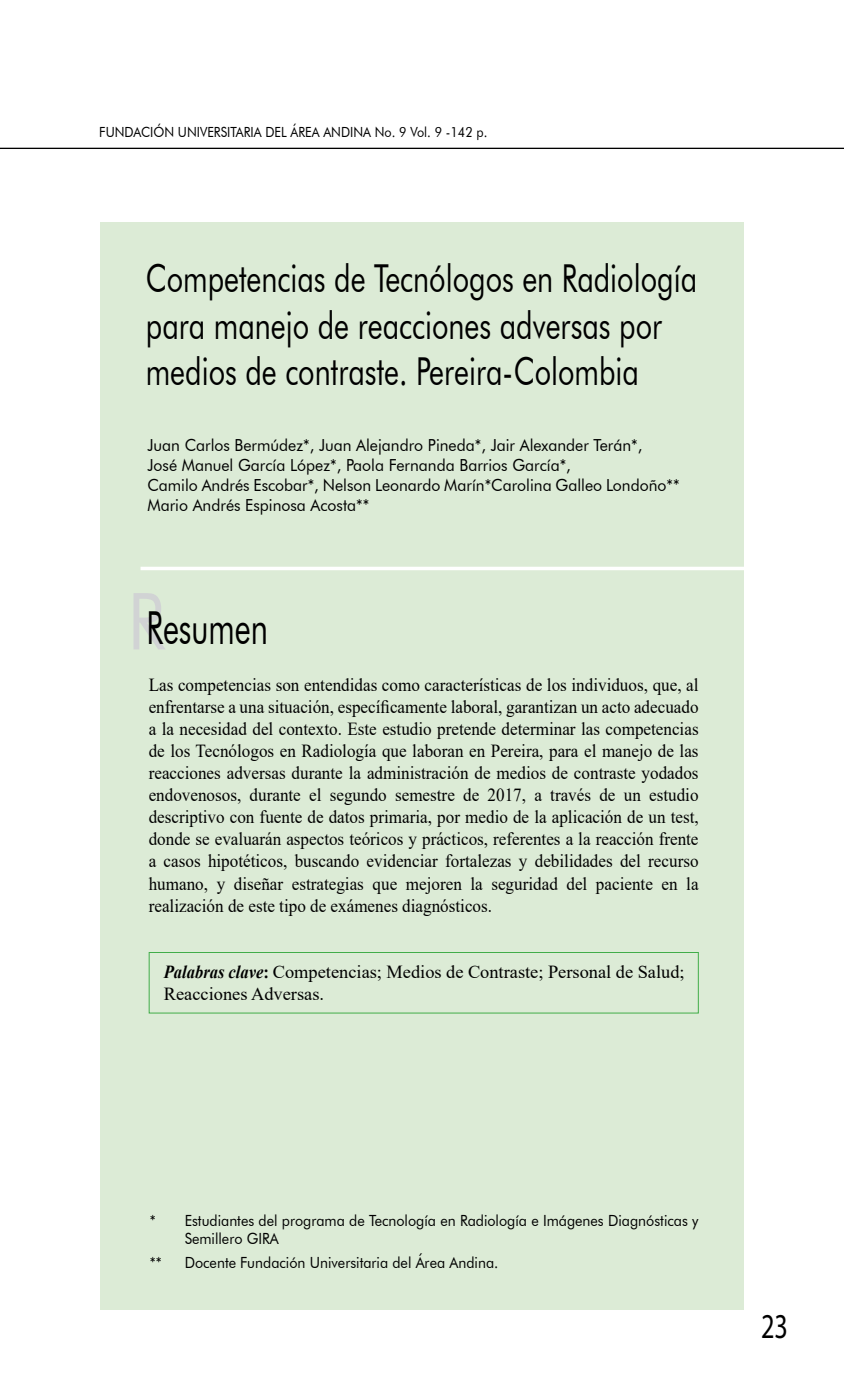
<style>
.page{position:relative;width:844px;height:1385px;background:#fff}
.page>*{position:absolute;margin:0;border:0;box-sizing:border-box;transform-origin:0 0}
.t1{font:45.5px "Futura BT";color:#000;scale:.68 1}
.t2{font:38.5px/46.2px "Futura BT";color:#000;scale:.75 1}
.t3{font:35px "Myriad Pro";color:#000;scale:.75 1}
.t4{font:18.38px/22.1px "Times New Roman";color:#000;text-align:justify;scale:.93 1}
.t5{font:18.38px/22.1px "Times New Roman";color:#000}
.t6{font:16.62px/19.9px "Futura BT";color:#000;scale:.95 1}
.t7{font:15.4px/18.6px "Futura BT";color:#000;scale:.93 1}
.t8{font:14px "Futura BT";color:#000;scale:.9 1}
.s1{font-size:78.75px;color:#d1d3d4}
.s2{font-weight:700;font-style:italic}
.s3{font-weight:700}
</style>
<div class="page">
<hr style="left:0;top:148px;width:843px;height:1px;background:#000">
<div style="left:100px;top:222px;width:643px;height:1087px;background:#dcebd6"></div>
<div style="left:149px;top:951px;width:549px;height:62px;border:1px solid #41ad49"></div>
<svg style="left:140px;top:566px;width:604px;height:4px;fill:#fff"></svg>
<p class="t8" style="left:99px;top:123px;width:432px">FUNDACIÓN UNIVERSITARIA DEL ÁREA ANDINA No. 9 Vol. 9 -142 p.</p>
<h2 class="t2" style="left:146px;top:255px;width:736px">Competencias de Tecnólogos en Radiología para manejo de reacciones adversas por medios de contraste. Pereira-Colombia</h2>
<p class="t6" style="left:147px;top:435px;width:561px">Juan Carlos Bermúdez*, Juan Alejandro Pineda*, Jair Alexander Terán*,<br>José Manuel García López*, Paola Fernanda Barrios García*,<br>Camilo Andrés Escobar*, Nelson Leonardo Marín*Carolina Galleo Londoño** Mario Andrés Espinosa Acosta**</p>
<h1 class="t1" style="left:127px;top:599px;width:208px"><span class="s1">R</span>Resumen</h1>
<p class="t4" style="left:149px;top:673px;width:592px">Las competencias son entendidas como características de los individuos, que, al enfrentarse a una situación, específicamente laboral, garantizan un acto adecuado a la necesidad del contexto. Este estudio pretende determinar las competencias de los Tecnólogos en Radiología que laboran en Pereira, para el manejo de las reacciones adversas durante la administración de medios de contraste yodados endovenosos, durante el segundo semestre de 2017, a través de un estudio descriptivo con fuente de datos primaria, por medio de la aplicación de un test, donde se evaluarán aspectos teóricos y prácticos, referentes a la reacción frente a casos hipotéticos, buscando evidenciar fortalezas y debilidades del recurso humano, y diseñar estrategias que mejoren la seguridad del paciente en la realización de este tipo de exámenes diagnósticos.</p>
<p class="t5" style="left:164px;top:960px;width:522px"><span class="s2">Palabras clave</span><span class="s3">:</span> Competencias; Medios de Contraste; Personal de Salud;<br>Reacciones Adversas.</p>
<p class="t7" style="left:185px;top:1210px;width:554px;text-indent:-35px">* Estudiantes del programa de Tecnología en Radiología e Imágenes Diagnósticas y<br>Semillero GIRA</p>
<p class="t7" style="left:150px;top:1252px;width:14px">**</p>
<p class="t7" style="left:185px;top:1252px;width:339px">Docente Fundación Universitaria del Área Andina.</p>
<h3 class="t3" style="left:760px;top:1304px;width:37px">23</h3>
</div>
